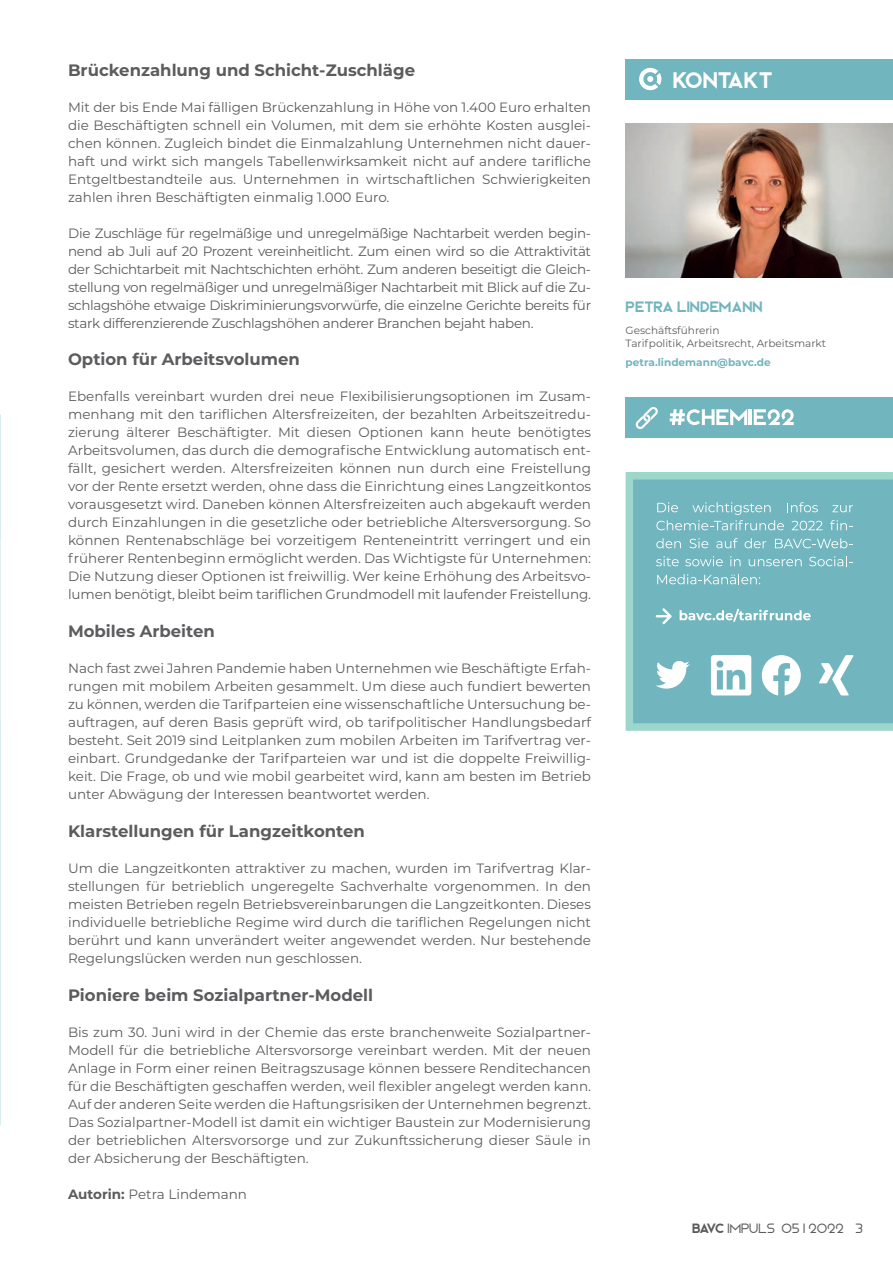
<style>
.page{position:relative;width:893px;height:1263px;background:#fff}
.page>*{position:absolute;margin:0;border:0;box-sizing:border-box;transform-origin:0 0}
.t1{font:22.5px "Bjorn";color:#fff}
.t2{font:700 16.5px "Montserrat";color:#5c5c5f}
.t3{font:15px "Bjorn";color:#71b5be}
.t4{font:13.5px/18px "Montserrat";color:#5c5c5f;text-align:justify}
.t5{font:300 13.5px "Bjorn";color:#5c5c5f}
.t6{font:10.5px/12.6px "Montserrat";color:#5c5c5f}
.t7{font:700 10.5px "Montserrat";color:#71b5be}
.s1{font-weight:700}
.s2{font-weight:400}
</style>
<div class="page">
<img style="left:0;top:540px;width:1px;height:182px">
<div style="left:626px;top:60px;width:267px;height:40px;background:#71b5be"></div>
<img style="left:626px;top:124px;width:267px;height:153px">
<div style="left:626px;top:397px;width:267px;height:40px;background:#71b5be"></div>
<svg style="left:670px;top:409px;width:77px;height:16px"></svg>
<hr style="left:749px;top:409px;width:3px;height:16px;background:#fff">
<svg style="left:754px;top:409px;width:40px;height:16px"></svg>
<svg style="left:635px;top:407px;width:23px;height:22px"></svg>
<svg style="left:626px;top:472px;width:267px;height:259px;background:#76b8bf"></svg>
<svg style="left:832px;top:505px;width:21px;height:7px"></svg>
<svg style="left:656px;top:502px;width:167px;height:28px;background:#84bfc6"></svg>
<svg style="left:830px;top:520px;width:23px;height:10px"></svg>
<svg style="left:656px;top:538px;width:25px;height:10px"></svg>
<svg style="left:689px;top:538px;width:19px;height:10px"></svg>
<svg style="left:716px;top:538px;width:22px;height:10px"></svg>
<svg style="left:745px;top:538px;width:21px;height:10px"></svg>
<svg style="left:775px;top:538px;width:78px;height:10px"></svg>
<svg style="left:656px;top:556px;width:23px;height:10px"></svg>
<svg style="left:685px;top:556px;width:38px;height:10px"></svg>
<svg style="left:730px;top:556px;width:11px;height:10px"></svg>
<svg style="left:749px;top:559px;width:53px;height:7px"></svg>
<svg style="left:809px;top:556px;width:43px;height:10px"></svg>
<svg style="left:657px;top:574px;width:103px;height:10px"></svg>
<svg style="left:680px;top:609px;width:131px;height:13px"></svg>
<svg style="left:656px;top:608px;width:16px;height:16px"></svg>
<svg style="left:711px;top:655px;width:40px;height:40px"></svg>
<svg style="left:762px;top:655px;width:39px;height:40px"></svg>
<svg style="left:819px;top:655px;width:34px;height:40px"></svg>
<svg style="left:656px;top:661px;width:34px;height:28px"></svg>
<svg style="left:639px;top:68px;width:22px;height:22px"></svg>
<p class="t2" style="left:68px;top:58px;width:349px">Brückenzahlung und Schicht-Zuschläge</p>
<p class="t4" style="left:68px;top:97px;width:525px">Mit der bis Ende Mai fälligen Brückenzahlung in Höhe von 1.400 Euro erhalten die Beschäftigten schnell ein Volumen, mit dem sie erhöhte Kosten ausglei&shy;chen können. Zugleich bindet die Einmalzahlung Unternehmen nicht dauer&shy;haft und wirkt sich mangels Tabellenwirksamkeit nicht auf andere tarifliche Entgeltbestandteile aus. Unternehmen in wirtschaftlichen Schwierigkeiten zahlen ihren Beschäftigten einmalig 1.000 Euro.</p>
<p class="t4" style="left:68px;top:223px;width:525px">Die Zuschläge für regelmäßige und unregelmäßige Nachtarbeit werden begin&shy;nend ab Juli auf 20 Prozent vereinheitlicht. Zum einen wird so die Attraktivität der Schichtarbeit mit Nachtschichten erhöht. Zum anderen beseitigt die Gleich&shy;stellung von regelmäßiger und unregelmäßiger Nachtarbeit mit Blick auf die Zu&shy;schlagshöhe etwaige Diskriminierungsvorwürfe, die einzelne Gerichte bereits für stark differenzierende Zuschlagshöhen anderer Branchen bejaht haben.</p>
<p class="t2" style="left:68px;top:348px;width:234px">Option für Arbeitsvolumen</p>
<p class="t4" style="left:68px;top:387px;width:525px">Ebenfalls vereinbart wurden drei neue Flexibilisierungsoptionen im Zusam&shy;menhang mit den tariflichen Altersfreizeiten, der bezahlten Arbeitszeitredu&shy;zierung älterer Beschäftigter. Mit diesen Optionen kann heute benötigtes Arbeitsvolumen, das durch die demografische Entwicklung automatisch ent&shy;fällt, gesichert werden. Altersfreizeiten können nun durch eine Freistellung vor der Rente ersetzt werden, ohne dass die Einrichtung eines Langzeitkontos vorausgesetzt wird. Daneben können Altersfreizeiten auch abgekauft werden durch Einzahlungen in die gesetzliche oder betriebliche Altersversorgung. So können Rentenabschläge bei vorzeitigem Renteneintritt verringert und ein früherer Rentenbeginn ermöglicht werden. Das Wichtigste für Unternehmen:<br>Die Nutzung dieser Optionen ist freiwillig. Wer keine Erhöhung des Arbeitsvo&shy;lumen benötigt, bleibt beim tariflichen Grundmodell mit laufender Freistellung.</p>
<p class="t2" style="left:68px;top:619px;width:148px">Mobiles Arbeiten</p>
<p class="t4" style="left:68px;top:659px;width:525px">Nach fast zwei Jahren Pandemie haben Unternehmen wie Beschäftigte Erfah&shy;rungen mit mobilem Arbeiten gesammelt. Um diese auch fundiert bewerten zu können, werden die Tarifparteien eine wissenschaftliche Untersuchung be&shy;auftragen, auf deren Basis geprüft wird, ob tarifpolitischer Handlungsbedarf besteht. Seit 2019 sind Leitplanken zum mobilen Arbeiten im Tarifvertrag ver&shy;einbart. Grundgedanke der Tarifparteien war und ist die doppelte Freiwillig&shy;keit. Die Frage, ob und wie mobil gearbeitet wird, kann am besten im Betrieb unter Abwägung der Interessen beantwortet werden.</p>
<p class="t2" style="left:68px;top:819px;width:298px">Klarstellungen für Langzeitkonten</p>
<p class="t4" style="left:68px;top:859px;width:525px">Um die Langzeitkonten attraktiver zu machen, wurden im Tarifvertrag Klar&shy;stellungen für betrieblich ungeregelte Sachverhalte vorgenommen. In den meisten Betrieben regeln Betriebsvereinbarungen die Langzeitkonten. Dieses individuelle betriebliche Regime wird durch die tariflichen Regelungen nicht berührt und kann unverändert weiter angewendet werden. Nur bestehende Regelungslücken werden nun geschlossen.</p>
<p class="t2" style="left:68px;top:983px;width:307px">Pioniere beim Sozialpartner-Modell</p>
<p class="t4" style="left:68px;top:1022px;width:525px">Bis zum 30. Juni wird in der Chemie das erste branchenweite Sozialpartner-Modell für die betriebliche Altersvorsorge vereinbart werden. Mit der neuen Anlage in Form einer reinen Beitragszusage können bessere Renditechancen für die Beschäftigten geschaffen werden, weil flexibler angelegt werden kann.<br>Auf der anderen Seite werden die Haftungsrisiken der Unternehmen begrenzt.<br>Das Sozialpartner-Modell ist damit ein wichtiger Baustein zur Modernisierung der betrieblichen Altersvorsorge und zur Zukunftssicherung dieser Säule in der Absicherung der Beschäftigten.</p>
<p class="t4" style="left:68px;top:1184px;width:181px"><span class="s1">Autorin:</span> Petra Lindemann</p>
<h1 class="t1" style="left:673px;top:66px;width:101px">KONTAKT</h1>
<p class="t3" style="left:626px;top:297px;width:138px">PETRA LINDEMANN</p>
<p class="t6" style="left:626px;top:324px;width:202px">Geschäftsführerin<br>Tarifpolitik, Arbeitsrecht, Arbeitsmarkt</p>
<p class="t7" style="left:626px;top:355px;width:147px">petra.lindemann@bavc.de</p>
<p class="t5" style="left:692px;top:1220px;width:172px"><span class="s2">BAVC</span> IMPULS 05 I 2022 3</p>
</div>
